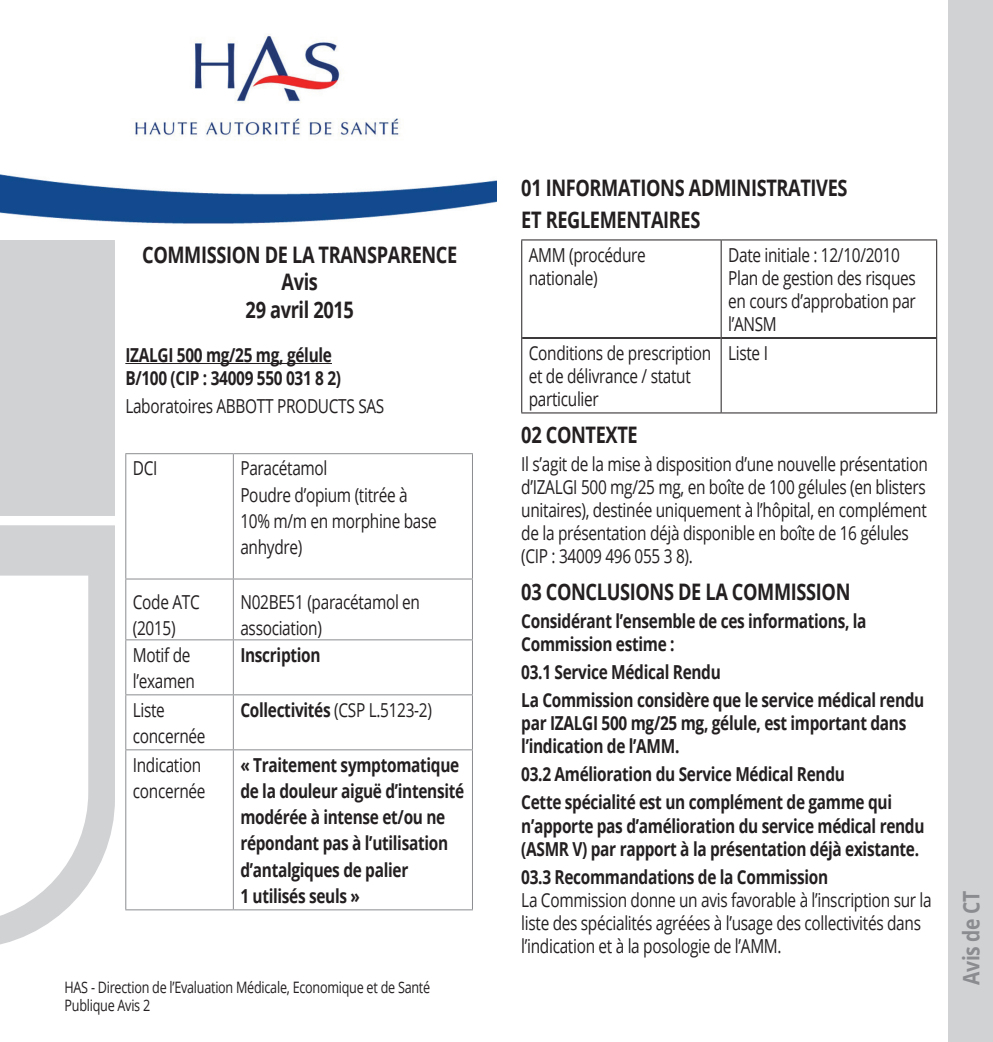
<style>
.page{position:relative;width:993px;height:1042px;background:#fff}
.page>*{position:absolute;margin:0;border:0;box-sizing:border-box;transform-origin:0 0}
.t1{font:700 22.75px/27.3px "Open Sans";letter-spacing:-.02em;color:#231f20;text-align:center;scale:.8 1}
.t2{font:700 22.75px "Open Sans";letter-spacing:-.02em;color:#8a8c8f;scale:.85 1}
.t3{font:19.25px/23.1px "Open Sans";letter-spacing:-.02em;color:#231f20;scale:.8 1}
.t4{font:700 19.25px/26.2px "Open Sans";letter-spacing:-.02em;color:#231f20;scale:.8 1}
.t5{font:15.75px/17.5px "Open Sans";letter-spacing:-.02em;color:#231f20;scale:.8 1}
.s1{font-weight:400}
</style>
<div class="page">
<div style="left:0;top:240px;width:115px;height:276px;background:#d1d2d4"></div>
<svg style="left:0;top:525px;width:115px;height:420px;fill:#d1d2d4"></svg>
<svg style="left:0;top:575px;width:88px;height:347px"></svg>
<img style="left:0;top:34px;width:496px;height:190px">
<div style="left:947px;top:0;width:45px;height:1042px;background:#d1d2d4"></div>
<hr style="left:125px;top:363px;width:207px;height:1px;background:#231f20">
<hr style="left:125px;top:453px;width:108px;height:1px;background:#8a8c8f">
<hr style="left:125px;top:454px;width:1px;height:124px;background:#8a8c8f">
<hr style="left:233px;top:453px;width:240px;height:1px;background:#8a8c8f">
<hr style="left:233px;top:454px;width:1px;height:124px;background:#8a8c8f">
<hr style="left:472px;top:454px;width:1px;height:124px;background:#8a8c8f">
<hr style="left:125px;top:578px;width:108px;height:1px;background:#8a8c8f">
<hr style="left:125px;top:579px;width:1px;height:60px;background:#8a8c8f">
<hr style="left:233px;top:578px;width:240px;height:1px;background:#8a8c8f">
<hr style="left:233px;top:579px;width:1px;height:60px;background:#8a8c8f">
<hr style="left:472px;top:579px;width:1px;height:60px;background:#8a8c8f">
<hr style="left:125px;top:639px;width:108px;height:1px;background:#8a8c8f">
<hr style="left:125px;top:640px;width:1px;height:54px;background:#8a8c8f">
<hr style="left:233px;top:639px;width:240px;height:1px;background:#8a8c8f">
<hr style="left:233px;top:640px;width:1px;height:54px;background:#8a8c8f">
<hr style="left:472px;top:640px;width:1px;height:54px;background:#8a8c8f">
<hr style="left:125px;top:694px;width:108px;height:1px;background:#8a8c8f">
<hr style="left:125px;top:695px;width:1px;height:54px;background:#8a8c8f">
<hr style="left:233px;top:694px;width:240px;height:1px;background:#8a8c8f">
<hr style="left:233px;top:695px;width:1px;height:54px;background:#8a8c8f">
<hr style="left:472px;top:695px;width:1px;height:54px;background:#8a8c8f">
<hr style="left:125px;top:749px;width:108px;height:1px;background:#8a8c8f">
<hr style="left:125px;top:750px;width:1px;height:159px;background:#8a8c8f">
<hr style="left:233px;top:749px;width:240px;height:1px;background:#8a8c8f">
<hr style="left:233px;top:750px;width:1px;height:159px;background:#8a8c8f">
<hr style="left:472px;top:750px;width:1px;height:159px;background:#8a8c8f">
<hr style="left:125px;top:909px;width:108px;height:1px;background:#8a8c8f">
<hr style="left:233px;top:909px;width:240px;height:1px;background:#8a8c8f">
<hr style="left:522px;top:337px;width:198px;height:2px;background:#231f20">
<hr style="left:721px;top:337px;width:214px;height:2px;background:#231f20">
<hr style="left:521px;top:239px;width:200px;height:1px;background:#231f20">
<hr style="left:521px;top:240px;width:1px;height:98px;background:#231f20">
<hr style="left:721px;top:239px;width:215px;height:1px;background:#231f20">
<hr style="left:720px;top:240px;width:1px;height:98px;background:#231f20">
<hr style="left:935px;top:240px;width:1px;height:98px;background:#231f20">
<hr style="left:521px;top:338px;width:1px;height:74px;background:#231f20">
<hr style="left:720px;top:338px;width:1px;height:74px;background:#231f20">
<hr style="left:935px;top:338px;width:1px;height:74px;background:#231f20">
<hr style="left:521px;top:412px;width:200px;height:1px;background:#231f20">
<hr style="left:721px;top:412px;width:215px;height:1px;background:#231f20">
<p class="t1" style="left:142px;top:240px;width:395px">COMMISSION DE LA TRANSPARENCE<br>Avis<br>29 avril 2015</p>
<p class="t4" style="left:125px;top:343px;width:271px;line-height:23.1px">IZALGI 500 mg/25 mg, gélule<br>B/100 (CIP : 34009 550 031 8 2)</p>
<p class="t3" style="left:125px;top:394px;width:325px">Laboratoires ABBOTT PRODUCTS SAS</p>
<p class="t3" style="left:133px;top:456px;width:32px">DCI</p>
<p class="t3" style="left:240px;top:455px;width:247px;line-height:26.2px">Paracétamol<br>Poudre d’opium (titrée à<br>10% m/m en morphine base anhydre)</p>
<p class="t3" style="left:133px;top:588px;width:85px;line-height:26.2px">Code ATC (2015)</p>
<p class="t3" style="left:240px;top:588px;width:226px;line-height:26.2px">N02BE51 (paracétamol en association)</p>
<p class="t3" style="left:133px;top:641px;width:79px;line-height:26.2px">Motif de l’examen</p>
<p class="t4" style="left:240px;top:641px;width:102px">Inscription</p>
<p class="t3" style="left:133px;top:696px;width:92px;line-height:26.2px">Liste concernée</p>
<p class="t4" style="left:240px;top:696px;width:241px">Collectivités <span class="s1">(CSP L.5123-2)</span></p>
<p class="t3" style="left:133px;top:751px;width:92px;line-height:26.2px">Indication concernée</p>
<p class="t4" style="left:240px;top:751px;width:281px">« Traitement symptomatique de la douleur aiguë d’intensité modérée à intense et/ou ne répondant pas à l’utilisation d’antalgiques de palier<br>1 utilisés seuls »</p>
<p class="t5" style="left:64px;top:978px;width:458px">HAS - Direction de l’Evaluation Médicale, Economique et de Santé<br>Publique Avis 2</p>
<p class="t1" style="left:521px;top:171px;width:409px;line-height:31.5px;text-align:left">01 INFORMATIONS ADMINISTRATIVES<br>ET REGLEMENTAIRES</p>
<p class="t3" style="left:528px;top:243px;width:148px">AMM (procédure nationale)</p>
<p class="t3" style="left:728px;top:243px;width:236px">Date initiale : 12/10/2010<br>Plan de gestion des risques en cours d’approbation par l’ANSM</p>
<p class="t3" style="left:528px;top:341px;width:229px">Conditions de prescription et de délivrance / statut particulier</p>
<p class="t3" style="left:728px;top:341px;width:51px">Liste I</p>
<p class="t1" style="left:521px;top:420px;width:147px">02 CONTEXTE</p>
<p class="t3" style="left:521px;top:452px;width:509px">Il s’agit de la mise à disposition d’une nouvelle présentation d’IZALGI 500 mg/25 mg, en boîte de 100 gélules (en blisters unitaires), destinée uniquement à l’hôpital, en complément de la présentation déjà disponible en boîte de 16 gélules (CIP : 34009 496 055 3 8).</p>
<p class="t1" style="left:521px;top:577px;width:413px">03 CONCLUSIONS DE LA COMMISSION</p>
<p class="t4" style="left:521px;top:609px;width:433px;line-height:23.1px">Considérant l’ensemble de ces informations, la<br>Commission estime :</p>
<p class="t4" style="left:521px;top:657px;width:505px;line-height:28px">03.1 Service Médical Rendu<br>La Commission considère que le service médical rendu</p>
<p class="t4" style="left:521px;top:711px;width:482px;line-height:23.1px">par IZALGI 500 mg/25 mg, gélule, est important dans l’indication de l’AMM.</p>
<p class="t4" style="left:521px;top:760px;width:465px;line-height:28px">03.2 Amélioration du Service Médical Rendu<br>Cette spécialité est un complément de gamme qui</p>
<p class="t4" style="left:521px;top:813px;width:505px;line-height:23.1px">n’apporte pas d’amélioration du service médical rendu (ASMR V) par rapport à la présentation déjà existante.</p>
<p class="t4" style="left:521px;top:863px;width:385px">03.3 Recommandations de la Commission</p>
<p class="t3" style="left:521px;top:888px;width:514px">La Commission donne un avis favorable à l’inscription sur la liste des spécialités agréées à l’usage des collectivités dans l’indication et à la posologie de l’AMM.</p>
<p class="t2" style="left:954px;top:984px;width:112px;rotate:-90deg">Avis de CT</p>
</div>
